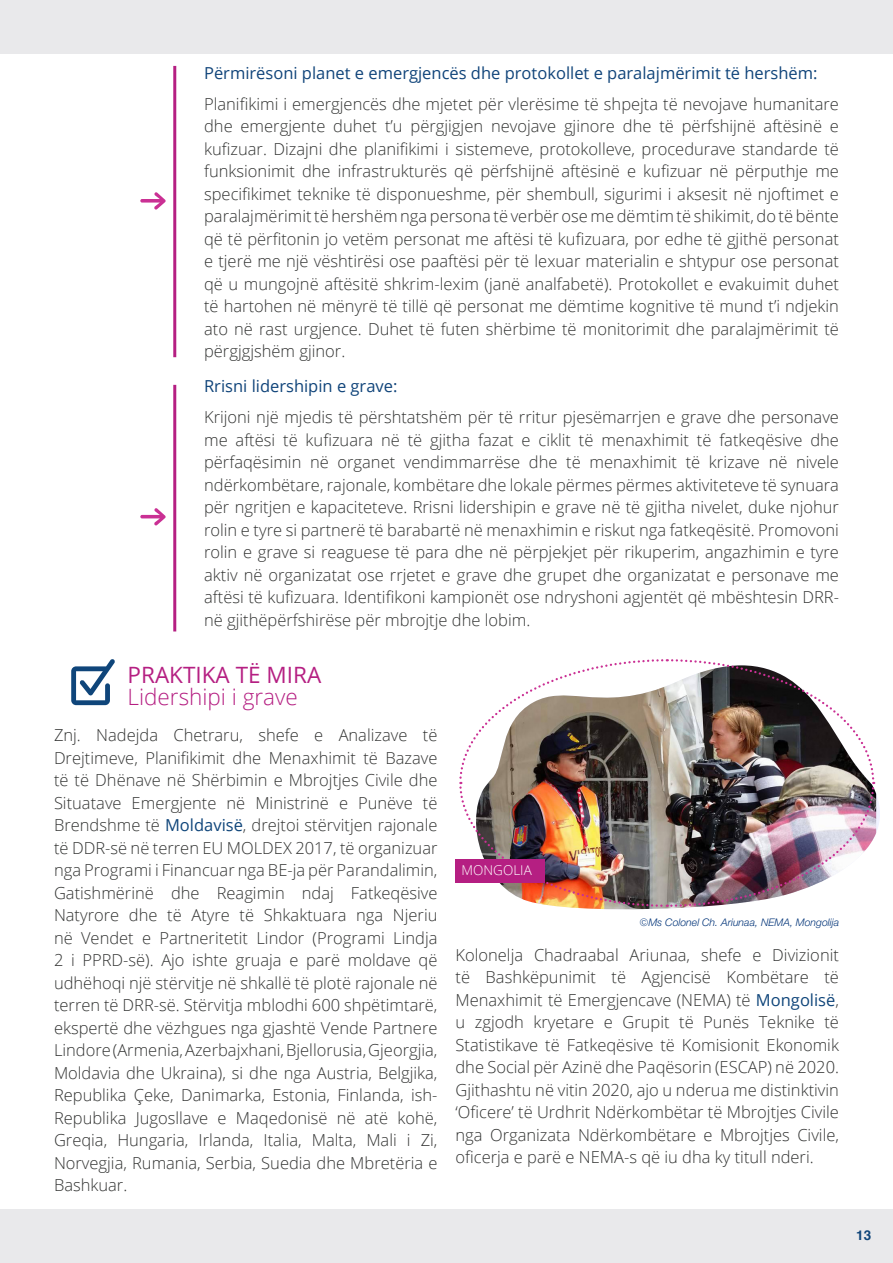
<style>
.page{position:relative;width:893px;height:1263px;background:#fff}
.page>*{position:absolute;margin:0;border:0;box-sizing:border-box;transform-origin:0 0}
.t1{font:300 22.5px "Open Sans";color:#b51f82}
.t2{font:22.5px "Open Sans";color:#b51f82}
.t3{font:300 16.5px/22.5px "Open Sans";color:#323332;text-align:justify}
.t4{font:16.5px "Open Sans";color:#10447a}
.t5{font:300 13.5px "Open Sans";color:#fff}
.t6{font:700 13.5px "Helvetica";color:#0f457a}
.t7{font:italic 300 10.5px "Helvetica Neue Cyr";color:#003378}
.s1{font-weight:400;color:#0f457a}
</style>
<div class="page">
<div style="left:0;top:1209px;width:893px;height:54px;background:#e9e9eb"></div>
<div style="left:0;top:0;width:893px;height:54px;background:#e9e9eb"></div>
<hr style="left:173px;top:66px;width:3px;height:291px;background:#b51f82">
<hr style="left:173px;top:385px;width:3px;height:246px;background:#b51f82">
<svg style="left:140px;top:192px;width:26px;height:18px"></svg>
<svg style="left:140px;top:508px;width:26px;height:18px"></svg>
<svg style="left:71px;top:659px;width:44px;height:46px"></svg>
<img style="left:459px;top:659px;width:416px;height:249px">
<div style="left:455px;top:859px;width:90px;height:24px;background:#b51f82"></div>
<p class="t4" style="left:204px;top:61px;width:615px">Përmirësoni planet e emergjencës dhe protokollet e paralajmërimit të hershëm:</p>
<p class="t3" style="left:204px;top:92px;width:636px">Planifikimi i emergjencës dhe mjetet për vlerësime të shpejta të nevojave humanitare dhe emergjente duhet t’u përgjigjen nevojave gjinore dhe të përfshijnë aftësinë e kufizuar. Dizajni dhe planifikimi i sistemeve, protokolleve, procedurave standarde të funksionimit dhe infrastrukturës që përfshijnë aftësinë e kufizuar në përputhje me specifikimet teknike të disponueshme, për shembull, sigurimi i aksesit në njoftimet e paralajmërimit të hershëm nga persona të verbër ose me dëmtim të shikimit, do të bënte që të përfitonin jo vetëm personat me aftësi të kufizuara, por edhe të gjithë personat e tjerë me një vështirësi ose paaftësi për të lexuar materialin e shtypur ose personat që u mungojnë aftësitë shkrim-lexim (janë analfabetë). Protokollet e evakuimit duhet të hartohen në mënyrë të tillë që personat me dëmtime kognitive të mund t’i ndjekin ato në rast urgjence. Duhet të futen shërbime të monitorimit dhe paralajmërimit të përgjgjshëm gjinor.</p>
<p class="t4" style="left:204px;top:375px;width:195px">Rrisni lidershipin e grave:</p>
<p class="t3" style="left:204px;top:406px;width:636px">Krijoni një mjedis të përshtatshëm për të rritur pjesëmarrjen e grave dhe personave me aftësi të kufizuara në të gjitha fazat e ciklit të menaxhimit të fatkeqësive dhe përfaqësimin në organet vendimmarrëse dhe të menaxhimit të krizave në nivele ndërkombëtare, rajonale, kombëtare dhe lokale përmes përmes aktiviteteve të synuara për ngritjen e kapaciteteve. Rrisni lidershipin e grave në të gjitha nivelet, duke njohur rolin e tyre si partnerë të barabartë në menaxhimin e riskut nga fatkeqësitë. Promovoni rolin e grave si reaguese të para dhe në përpjekjet për rikuperim, angazhimin e tyre aktiv në organizatat ose rrjetet e grave dhe grupet dhe organizatat e personave me aftësi të kufizuara. Identifikoni kampionët ose ndryshoni agjentët që mbështesin DRR&shy;në gjithëpërfshirëse për mbrojtje dhe lobim.</p>
<p class="t2" style="left:128px;top:659px;width:195px">PRAKTIKA TË MIRA</p>
<p class="t1" style="left:128px;top:681px;width:172px">Lidershipi i grave</p>
<p class="t3" style="left:54px;top:723px;width:385px">Znj. Nadejda Chetraru, shefe e Analizave të Drejtimeve, Planifikimit dhe Menaxhimit të Bazave të të Dhënave në Shërbimin e Mbrojtjes Civile dhe Situatave Emergjente në Ministrinë e Punëve të Brendshme të <span class="s1">Moldavisë</span>, drejtoi stërvitjen rajonale të DDR-së në terren EU MOLDEX 2017, të organizuar nga Programi i Financuar nga BE-ja për Parandalimin, Gatishmërinë dhe Reagimin ndaj Fatkeqësive Natyrore dhe të Atyre të Shkaktuara nga Njeriu në Vendet e Partneritetit Lindor (Programi Lindja 2 i PPRD-së). Ajo ishte gruaja e parë moldave që udhëhoqi një stërvitje në shkallë të plotë rajonale në terren të DRR-së. Stërvitja mblodhi 600 shpëtimtarë, ekspertë dhe vëzhgues nga gjashtë Vende Partnere Lindore (Armenia, Azerbajxhani, Bjellorusia, Gjeorgjia, Moldavia dhe Ukraina), si dhe nga Austria, Belgjika, Republika Çeke, Danimarka, Estonia, Finlanda, ish-Republika Jugosllave e Maqedonisë në atë kohë, Greqia, Hungaria, Irlanda, Italia, Malta, Mali i Zi, Norvegjia, Rumania, Serbia, Suedia dhe Mbretëria e Bashkuar.</p>
<p class="t5" style="left:462px;top:861px;width:72px">MONGOLIA</p>
<p class="t7" style="left:640px;top:916px;width:201px">©Ms Colonel Ch. Ariunaa, NEMA, Mongolija</p>
<p class="t3" style="left:455px;top:943px;width:385px">Kolonelja Chadraabal Ariunaa, shefe e Divizionit të Bashkëpunimit të Agjencisë Kombëtare të Menaxhimit të Emergjencave (NEMA) të <span class="s1">Mongolisë</span>, u zgjodh kryetare e Grupit të Punës Teknike të Statistikave të Fatkeqësive të Komisionit Ekonomik dhe Social për Azinë dhe Paqësorin (ESCAP) në 2020.<br>Gjithashtu në vitin 2020, ajo u nderua me distinktivin ‘Oficere’ të Urdhrit Ndërkombëtar të Mbrojtjes Civile nga Organizata Ndërkombëtare e Mbrojtjes Civile, oficerja e parë e NEMA-s që iu dha ky titull nderi.</p>
<p class="t6" style="left:856px;top:1224px;width:17px">13</p>
</div>
